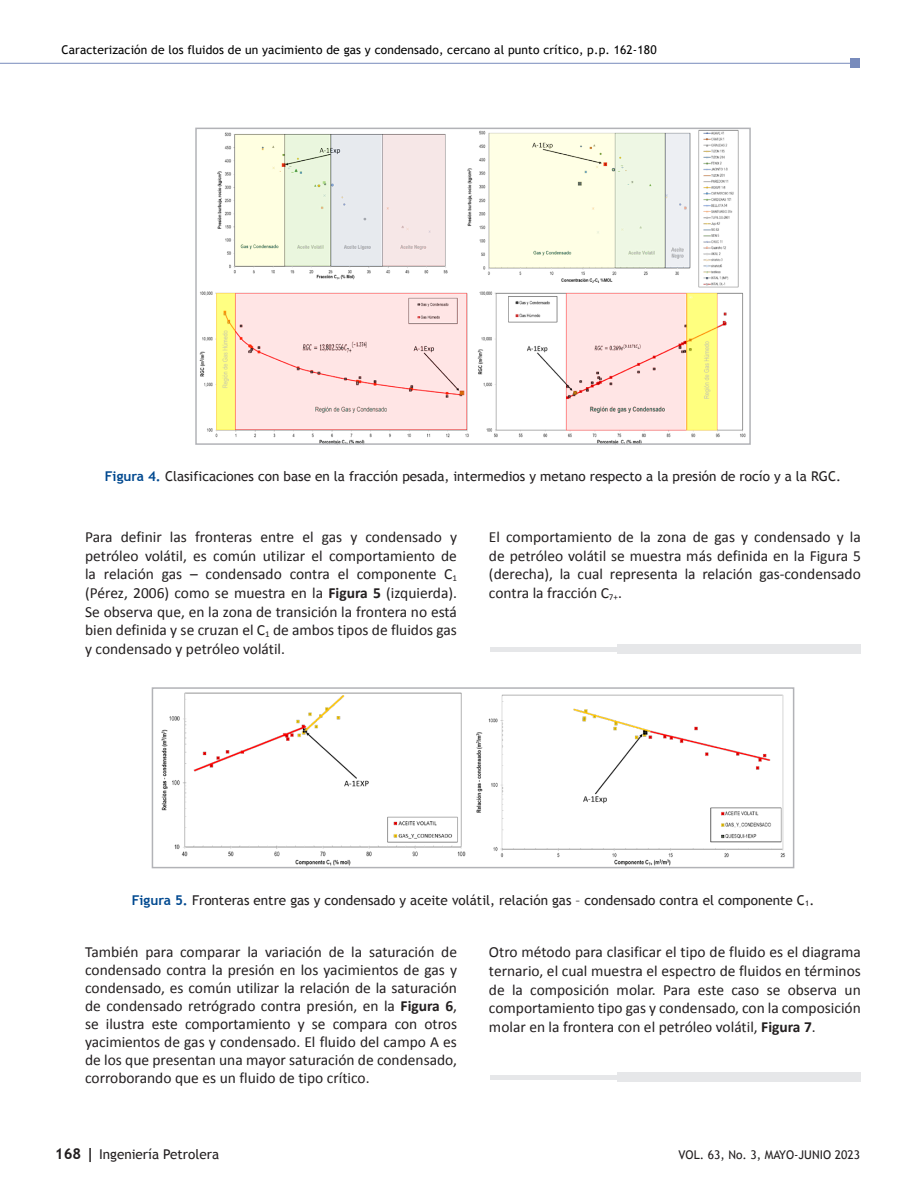
<style>
.page{position:relative;width:915px;height:1191px;background:#fff}
.page>*{position:absolute;margin:0;border:0;box-sizing:border-box;transform-origin:0 0}
.cpoTxt{font:15.45px/18.6px "Calibri";color:#231f20;text-align:justify}
.pieDeImagen{font:13.5px "Trebuchet MS";color:#231f20}
.t1{font:12px "Trebuchet MS";letter-spacing:.01em;color:#000}
.t2{font:12px "Trebuchet MS";color:#231f20}
.s1{font-weight:700;color:#014990}
.s2{font-weight:700}
.s3{font-weight:700;font-size:15px}
</style>
<div class="page">
<hr style="left:0;top:63px;width:854px;height:1px;background:#788bbc">
<div style="left:850px;top:59px;width:9px;height:9px;background:#788bbc"></div>
<img style="left:199px;top:131px;width:547px;height:311px">
<div style="left:195px;top:128px;width:555px;height:317px;border:2px solid #b2b3b7"></div>
<img style="left:161px;top:692px;width:625px;height:173px">
<div style="left:152px;top:687px;width:642px;height:181px;border:2px solid #b2b3b7"></div>
<div style="left:617px;top:644px;width:243px;height:9px;background:#e6e7e9"></div>
<hr style="left:489px;top:647px;width:230px;height:4px;background:#e6e7e9">
<div style="left:617px;top:1072px;width:243px;height:9px;background:#e6e7e9"></div>
<hr style="left:489px;top:1075px;width:230px;height:4px;background:#e6e7e9">
<p class="t1" style="left:61px;top:42px;width:596px">Caracterización de los fluidos de un yacimiento de gas y condensado, cercano al punto crítico, p.p. 162-180</p>
<p class="pieDeImagen" style="left:105px;top:468px;width:737px"><span class="s1">Figura 4.</span> Clasificaciones con base en la fracción pesada, intermedios y metano respecto a la presión de rocío y a la RGC.</p>
<p class="cpoTxt" style="left:85px;top:527px;width:373px">Para definir las fronteras entre el gas y condensado y petróleo volátil, es común utilizar el comportamiento de la relación gas – condensado contra el componente C<sub>1 </sub>(Pérez, 2006) como se muestra en la <span class="s2">Figura 5</span> (izquierda).<br>Se observa que, en la zona de transición la frontera no está bien definida y se cruzan el C<sub>1</sub> de ambos tipos de fluidos gas y condensado y petróleo volátil.</p>
<p class="cpoTxt" style="left:489px;top:527px;width:373px">El comportamiento de la zona de gas y condensado y la de petróleo volátil se muestra más definida en la Figura 5 (derecha), la cual representa la relación gas-condensado contra la fracción C<sub>7+</sub>.</p>
<p class="pieDeImagen" style="left:132px;top:892px;width:683px"><span class="s1">Figura 5.</span> Fronteras entre gas y condensado y aceite volátil, relación gas – condensado contra el componente C<sub>1</sub>.</p>
<p class="cpoTxt" style="left:85px;top:942px;width:373px;line-height:18px">También para comparar la variación de la saturación de condensado contra la presión en los yacimientos de gas y condensado, es común utilizar la relación de la saturación de condensado retrógrado contra presión, en la <span class="s2">Figura 6</span>, se ilustra este comportamiento y se compara con otros yacimientos de gas y condensado. El fluido del campo A es de los que presentan una mayor saturación de condensado, corroborando que es un fluido de tipo crítico.</p>
<p class="cpoTxt" style="left:489px;top:942px;width:373px">Otro método para clasificar el tipo de fluido es el diagrama ternario, el cual muestra el espectro de fluidos en términos de la composición molar. Para este caso se observa un comportamiento tipo gas y condensado, con la composición molar en la frontera con el petróleo volátil, <span class="s2">Figura 7</span>.</p>
<p class="pieDeImagen" style="left:55px;top:1146px;width:166px"><span class="s3">168 |</span> Ingeniería Petrolera</p>
<p class="t2" style="left:678px;top:1147px;width:183px">VOL. 63, No. 3, MAYO-JUNIO 2023</p>
</div>
